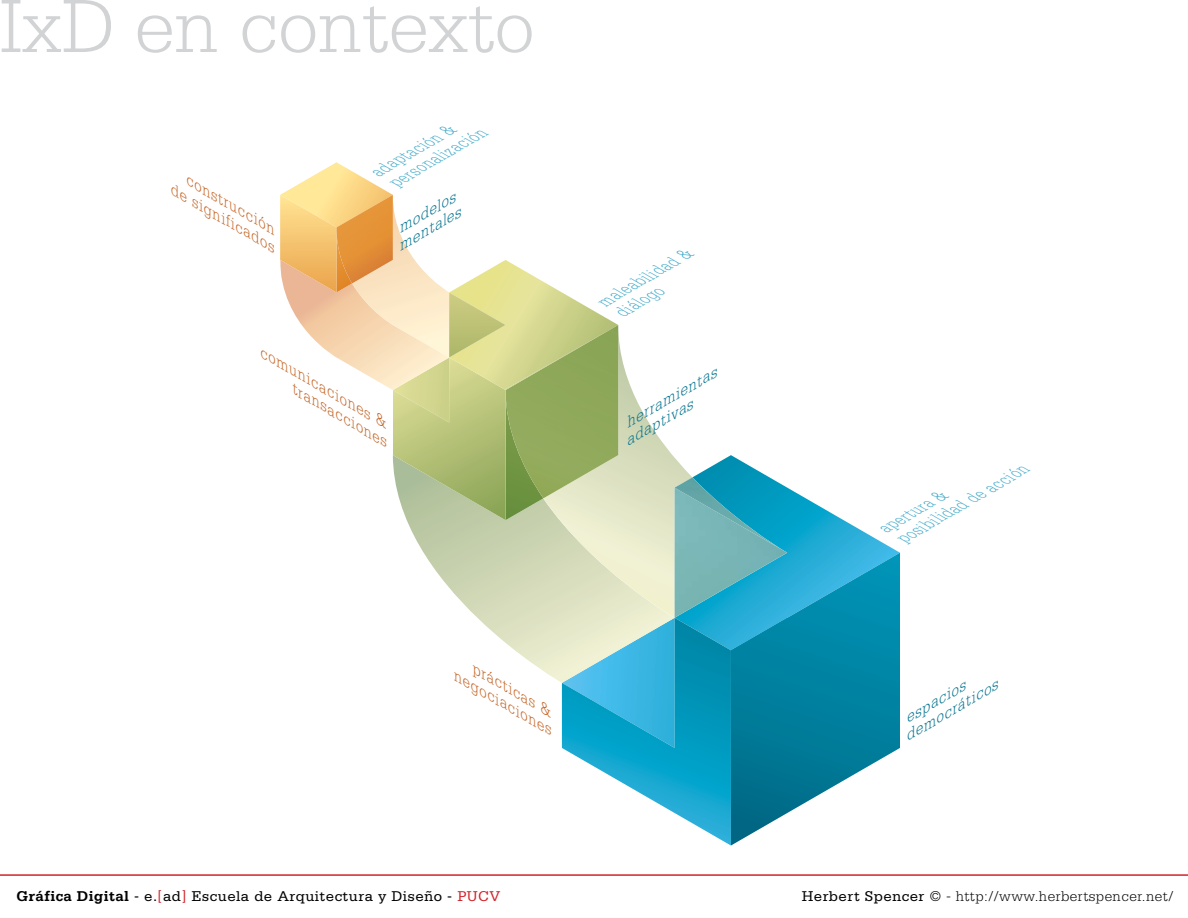
<style>
.page{position:relative;width:1188px;height:918px;background:#fff}
.page>*{position:absolute;margin:0;border:0;box-sizing:border-box;transform-origin:0 0}
.t1{font:300 79.5px "Serifa Std";color:#d1d3d4}
.t2{font:italic 300 18px/18px "Serifa Std";color:#4cafcd;scale:.8 1}
.t3{font:italic 300 15.6px/15.6px "Serifa Std";color:#c56628;text-align:center;scale:1.07 1}
.t4{font:italic 300 15.6px/15.6px "Serifa Std";color:#047390;scale:1.07 1}
.t5{font:15px "Serifa Std";letter-spacing:.03em;color:#000}
.t6{font:300 15px "Serifa Std";letter-spacing:.03em;color:#000}
.s1{font-weight:700}
.s2{color:#d2232a}
.s3{font-weight:400}
</style>
<div class="page">
<hr style="left:0;top:874px;width:1188px;height:2px;background:#d2232a">
<svg style="left:692px;top:455px;width:208px;height:98px"></svg>
<svg style="left:562px;top:618px;width:169px;height:228px"></svg>
<svg style="left:731px;top:553px;width:169px;height:293px"></svg>
<svg style="left:406px;top:520px;width:268px;height:163px"></svg>
<img style="left:562px;top:619px;width:112px;height:64px">
<svg style="left:506px;top:327px;width:186px;height:291px"></svg>
<img style="left:675px;top:488px;width:112px;height:130px">
<img style="left:675px;top:478px;width:110px;height:73px">
<svg style="left:280px;top:162px;width:338px;height:358px"></svg>
<img style="left:449px;top:325px;width:57px;height:33px">
<img style="left:449px;top:293px;width:57px;height:32px">
<img style="left:352px;top:284px;width:41px;height:41px">
<img style="left:337px;top:227px;width:56px;height:56px">
<img style="left:337px;top:195px;width:56px;height:32px">
<h1 class="t1" style="left:0;top:-18px;width:536px">IxD en contexto</h1>
<p class="t3" style="left:185px;top:169px;width:113px;rotate:30deg">construcción de significados</p>
<p class="t2" style="left:381px;top:159px;width:134px;text-indent:-10px;rotate:-30deg">adaptación &amp; personalización</p>
<p class="t4" style="left:386px;top:227px;width:70px;text-align:center;rotate:-30deg">modelos mentales</p>
<p class="t3" style="left:307px;top:369px;width:103px;text-align:left;text-indent:-46px;rotate:30deg">comunicaciones &amp; transacciones</p>
<p class="t2" style="left:608px;top:288px;width:118px;text-indent:-10px;rotate:-30deg">maleabilidad &amp; diálogo</p>
<p class="t4" style="left:614px;top:421px;width:107px;text-indent:9px;rotate:-30deg">herramientas adaptivas</p>
<p class="t3" style="left:468px;top:655px;width:107px;rotate:30deg">prácticas &amp; negociaciones</p>
<p class="t2" style="left:889px;top:515px;width:184px;text-indent:-10px;rotate:-30deg">apertura &amp;<br>posibilidad de acción</p>
<p class="t4" style="left:893px;top:717px;width:100px;text-indent:9px;rotate:-30deg">espacios democráticos</p>
<p class="t5" style="left:16px;top:887px;width:485px"><span class="s1">Gráfica Digital</span> - e.<span class="s2">[</span>ad<span class="s2">]</span> Escuela de Arquitectura y Diseño - <span class="s2">PUCV</span></p>
<p class="t6" style="left:802px;top:887px;width:373px"><span class="s3">Herbert Spencer</span> © - http://www.herbertspencer.net/</p>
</div>
